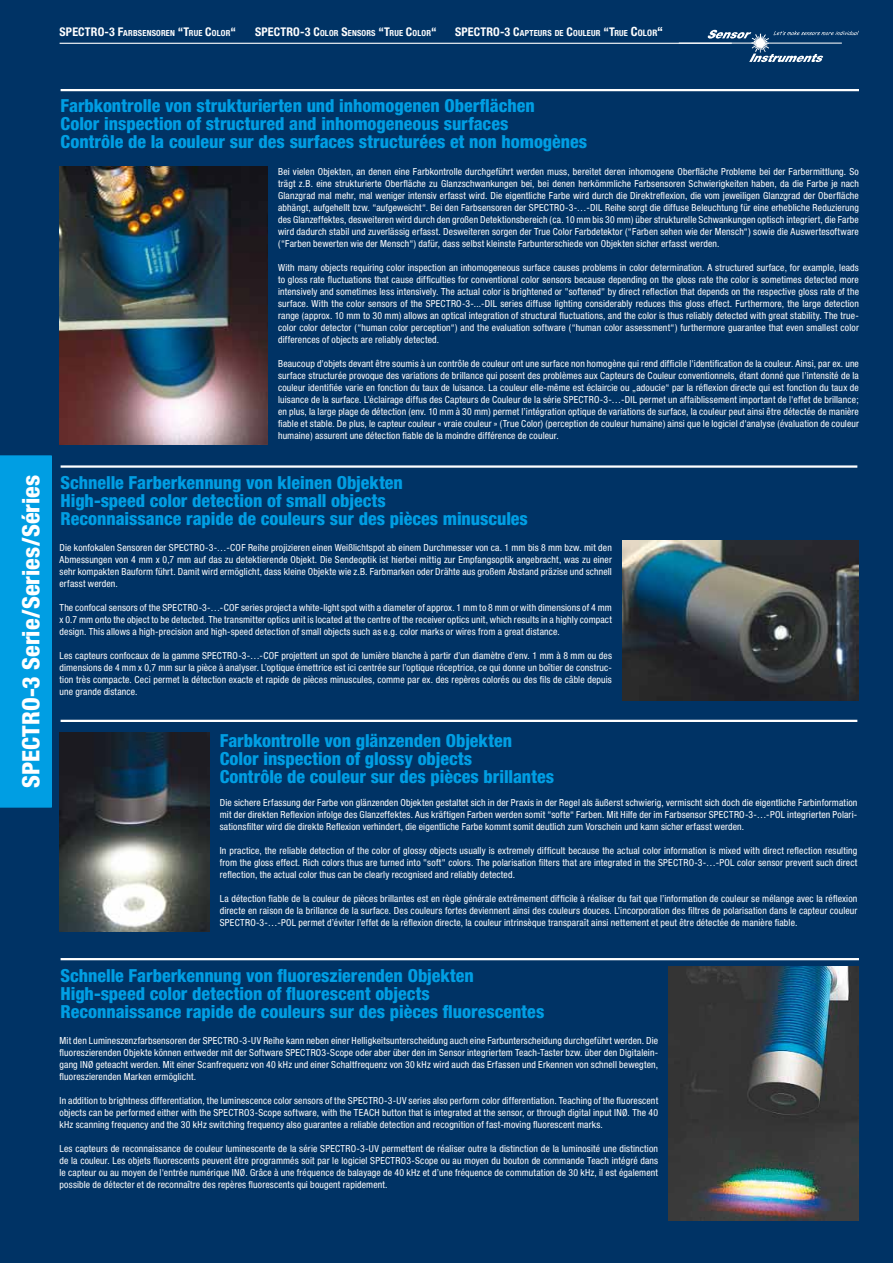
<style>
.page{position:relative;width:893px;height:1263px;background:#003365}
.page>*{position:absolute;margin:0;border:0;box-sizing:border-box;transform-origin:0 0}
.t1{font:800 condensed 24px "Helvetica Neue";color:#fff}
.t2{font:800 condensed 18px/18px "Helvetica Neue";color:#009ee3}
.t3{font:700 condensed 12px "Helvetica Neue";letter-spacing:.015em;color:#fff}
.t4{font:condensed 9.75px/12px "Helvetica Neue";letter-spacing:.015em;color:#fff;text-align:justify}
.t5{font:700 condensed 8.4px "Helvetica Neue";letter-spacing:.025em;color:#fff}
.s1{font-size:8.4px}
.s2{font-size:12px}
.s3{font-size:12.75px}
.s4{font-size:8.85px}
</style>
<div class="page">
<hr style="left:60px;top:43px;width:672px;height:1px;background:#fff">
<svg style="left:749px;top:54px;width:75px;height:8px"></svg>
<svg style="left:707px;top:30px;width:44px;height:9px"></svg>
<hr style="left:679px;top:43px;width:163px;height:1px;background:#fff">
<img style="left:751px;top:34px;width:18px;height:19px">
<svg style="left:773px;top:31px;width:86px;height:4px"></svg>
<div style="left:0;top:455px;width:52px;height:353px;background:#009ee3"></div>
<hr style="left:61px;top:720px;width:796px;height:2px;background:#fff">
<img style="left:623px;top:540px;width:236px;height:161px">
<hr style="left:61px;top:89px;width:798px;height:2px;background:#fff">
<img style="left:60px;top:167px;width:207px;height:277px">
<hr style="left:61px;top:465px;width:796px;height:3px;background:#fff">
<img style="left:60px;top:732px;width:149px;height:200px">
<hr style="left:61px;top:958px;width:798px;height:2px;background:#fff">
<img style="left:669px;top:967px;width:190px;height:253px">
<p class="t3" style="left:60px;top:24px;width:98px">SPECTRO-3 F<span class="s1">ARBSENSORE</span></p>
<p class="t5" style="left:170px;top:28px;width:67px">N <span class="s2">“</span><span class="s2">T</span>RUE <span class="s2">C</span>OLOR<span class="s2">“</span></p>
<p class="t3" style="left:255px;top:24px;width:108px">SPECTRO-3 C<span class="s1">OLOR</span> S<span class="s1">ENSORS</span></p>
<p class="t5" style="left:379px;top:28px;width:60px"><span class="s2">“</span><span class="s2">T</span>RUE <span class="s2">C</span>OLOR<span class="s2">“</span></p>
<p class="t5" style="left:455px;top:28px;width:210px"><span class="s2">SPECTRO-3 C</span>APTEURS DE <span class="s2">C</span>OULEUR <span class="s2">“</span><span class="s2">T</span>RUE <span class="s3">C</span><span class="s4">OLOR</span><span class="s3">“</span></p>
<h1 class="t1" style="left:16px;top:788px;width:314px;rotate:-90deg">SPECTRO-3 Serie/Series/Séries</h1>
<h2 class="t2" style="left:61px;top:97px;width:528px">Farbkontrolle von strukturierten und inhomogenen Oberflächen<br>Color inspection of structured and inhomogeneous surfaces<br>Contrôle de la couleur sur des surfaces structurées et non homogènes</h2>
<p class="t4" style="left:278px;top:165px;width:582px">Bei vielen Objekten, an denen eine Farbkontrolle durchgeführt werden muss, bereitet deren inhomogene Oberfläche Probleme bei der Farbermittlung. So trägt z.B. eine strukturierte Oberfläche zu Glanzschwankungen bei, bei denen herkömmliche Farbsensoren Schwierigkeiten haben, da die Farbe je nach Glanzgrad mal mehr, mal weniger intensiv erfasst wird. Die eigentliche Farbe wird durch die Direktreflexion, die vom jeweiligen Glanzgrad der Oberfläche abhängt, aufgehellt bzw. “aufgeweicht“. Bei den Farbsensoren der SPECTRO-3-…-DIL Reihe sorgt die diffuse Beleuchtung für eine erhebliche Reduzierung des Glanzeffektes, desweiteren wird durch den großen Detektionsbereich (ca. 10 mm bis 30 mm) über strukturelle Schwankungen optisch integriert, die Farbe wird dadurch stabil und zuverlässig erfasst. Desweiteren sorgen der True Color Farbdetektor (“Farben sehen wie der Mensch“) sowie die Auswertesoftware (“Farben bewerten wie der Mensch“) dafür, dass selbst kleinste Farbunterschiede von Objekten sicher erfasst werden.</p>
<p class="t4" style="left:278px;top:261px;width:582px">With many objects requiring color inspection an inhomogeneous surface causes problems in color determination. A structured surface, for example, leads to gloss rate fluctuations that cause difficulties for conventional color sensors because depending on the gloss rate the color is sometimes detected more intensively and sometimes less intensively. The actual color is brightened or "softened" by direct reflection that depends on the respective gloss rate of the surface. With the color sensors of the SPECTRO-3-...-DIL series diffuse lighting considerably reduces this gloss effect. Furthermore, the large detection range (approx. 10 mm to 30 mm) allows an optical integration of structural fluctuations, and the color is thus reliably detected with great stability. The true&shy;color color detector (“human color perception“) and the evaluation software (“human color assessment“) furthermore guarantee that even smallest color differences of objects are reliably detected.</p>
<p class="t4" style="left:278px;top:357px;width:582px">Beaucoup d'objets devant être soumis à un contrôle de couleur ont une surface non homogène qui rend difficile l'identification de la couleur. Ainsi, par ex. une surface structurée provoque des variations de brillance qui posent des problèmes aux Capteurs de Couleur conventionnels, étant donné que l’intensité de la couleur identifiée varie en fonction du taux de luisance. La couleur elle-même est éclaircie ou „adoucie“ par la réflexion directe qui est fonction du taux de luisance de la surface. L’éclairage diffus des Capteurs de Couleur de la série SPECTRO-3-…-DIL permet un affaiblissement important de l'effet de brillance; en plus, la large plage de détection (env. 10 mm à 30 mm) permet l’intégration optique de variations de surface, la couleur peut ainsi être détectée de manière fiable et stable. De plus, le capteur couleur « vraie couleur » (True Color) (perception de couleur humaine) ainsi que le logiciel d'analyse (évaluation de couleur humaine) assurent une détection fiable de la moindre différence de couleur.</p>
<h2 class="t2" style="left:61px;top:473px;width:469px">Schnelle Farberkennung von kleinen Objekten<br>High-speed color detection of small objects<br>Reconnaissance rapide de couleurs sur des pièces minuscules</h2>
<p class="t4" style="left:60px;top:541px;width:554px">Die konfokalen Sensoren der SPECTRO-3-…-COF Reihe projizieren einen Weißlichtspot ab einem Durchmesser von ca. 1 mm bis 8 mm bzw. mit den Abmessungen von 4 mm x 0,7 mm auf das zu detektierende Objekt. Die Sendeoptik ist hierbei mittig zur Empfangsoptik angebracht, was zu einer sehr kompakten Bauform führt. Damit wird ermöglicht, dass kleine Objekte wie z.B. Farbmarken oder Drähte aus großem Abstand präzise und schnell erfasst werden.</p>
<p class="t4" style="left:60px;top:602px;width:554px">The confocal sensors of the SPECTRO-3-…-COF series project a white-light spot with a diameter of approx. 1 mm to 8 mm or with dimensions of 4 mm x 0.7 mm onto the object to be detected. The transmitter optics unit is located at the centre of the receiver optics unit, which results in a highly compact design. This allows a high-precision and high-speed detection of small objects such as e.g. color marks or wires from a great distance.</p>
<p class="t4" style="left:60px;top:650px;width:554px">Les capteurs confocaux de la gamme SPECTRO-3-…-COF projettent un spot de lumière blanche à partir d’un diamètre d’env. 1 mm à 8 mm ou des dimensions de 4 mm x 0,7 mm sur la pièce à analyser. L’optique émettrice est ici centrée sur l’optique réceptrice, ce qui donne un boîtier de construc&shy;tion très compacte. Ceci permet la détection exacte et rapide de pièces minuscules, comme par ex. des repères colorés ou des fils de câble depuis une grande distance.</p>
<h2 class="t2" style="left:220px;top:731px;width:336px">Farbkontrolle von glänzenden Objekten<br>Color inspection of glossy objects<br>Contrôle de couleur sur des pièces brillantes</h2>
<p class="t4" style="left:220px;top:796px;width:639px">Die sichere Erfassung der Farbe von glänzenden Objekten gestaltet sich in der Praxis in der Regel als äußerst schwierig, vermischt sich doch die eigentliche Farbinformation mit der direkten Reflexion infolge des Glanzeffektes. Aus kräftigen Farben werden somit “softe“ Farben. Mit Hilfe der im Farbsensor SPECTRO-3-…-POL integrierten Polari&shy;sationsfilter wird die direkte Reflexion verhindert, die eigentliche Farbe kommt somit deutlich zum Vorschein und kann sicher erfasst werden.</p>
<p class="t4" style="left:220px;top:844px;width:639px">In practice, the reliable detection of the color of glossy objects usually is extremely difficult because the actual color information is mixed with direct reflection resulting from the gloss effect. Rich colors thus are turned into "soft" colors. The polarisation filters that are integrated in the SPECTRO-3-…-POL color sensor prevent such direct reflection, the actual color thus can be clearly recognised and reliably detected.</p>
<p class="t4" style="left:220px;top:892px;width:639px">La détection fiable de la couleur de pièces brillantes est en règle générale extrêmement difficile à réaliser du fait que l’information de couleur se mélange avec la réflexion directe en raison de la brillance de la surface. Des couleurs fortes deviennent ainsi des couleurs douces. L’incorporation des filtres de polarisation dans le capteur couleur SPECTRO-3-…-POL permet d’éviter l’effet de la réflexion directe, la couleur intrinsèque transparaît ainsi nettement et peut être détectée de manière fiable.</p>
<h2 class="t2" style="left:61px;top:966px;width:485px">Schnelle Farberkennung von fluoreszierenden Objekten<br>High-speed color detection of fluorescent objects<br>Reconnaissance rapide de couleurs sur des pièces fluorescentes</h2>
<p class="t4" style="left:60px;top:1034px;width:600px">Mit den Lumineszenzfarbsensoren der SPECTRO-3-UV Reihe kann neben einer Helligkeitsunterscheidung auch eine Farbunterscheidung durchgeführt werden. Die fluoreszierenden Objekte können entweder mit der Software SPECTRO3-Scope oder aber über den im Sensor integriertem Teach-Taster bzw. über den Digitalein&shy;gang INØ geteacht werden. Mit einer Scanfrequenz von 40 kHz und einer Schaltfrequenz von 30 kHz wird auch das Erfassen und Erkennen von schnell bewegten, fluoreszierenden Marken ermöglicht.</p>
<p class="t4" style="left:60px;top:1094px;width:600px">In addition to brightness differentiation, the luminescence color sensors of the SPECTRO-3-UV series also perform color differentiation. Teaching of the fluorescent objects can be performed either with the SPECTRO3-Scope software, with the TEACH button that is integrated at the sensor, or through digital input INØ. The 40 kHz scanning frequency and the 30 kHz switching frequency also guarantee a reliable detection and recognition of fast-moving fluorescent marks.</p>
<p class="t4" style="left:60px;top:1142px;width:600px">Les capteurs de reconnaissance de couleur luminescente de la série SPECTRO-3-UV permettent de réaliser outre la distinction de la luminosité une distinction de la couleur. Les objets fluorescents peuvent être programmés soit par le logiciel SPECTRO3-Scope ou au moyen du bouton de commande Teach intégré dans le capteur ou au moyen de l'entrée numérique INØ. Grâce à une fréquence de balayage de 40 kHz et d’une fréquence de commutation de 30 kHz, il est également possible de détecter et de reconnaître des repères fluorescents qui bougent rapidement.</p>
</div>
